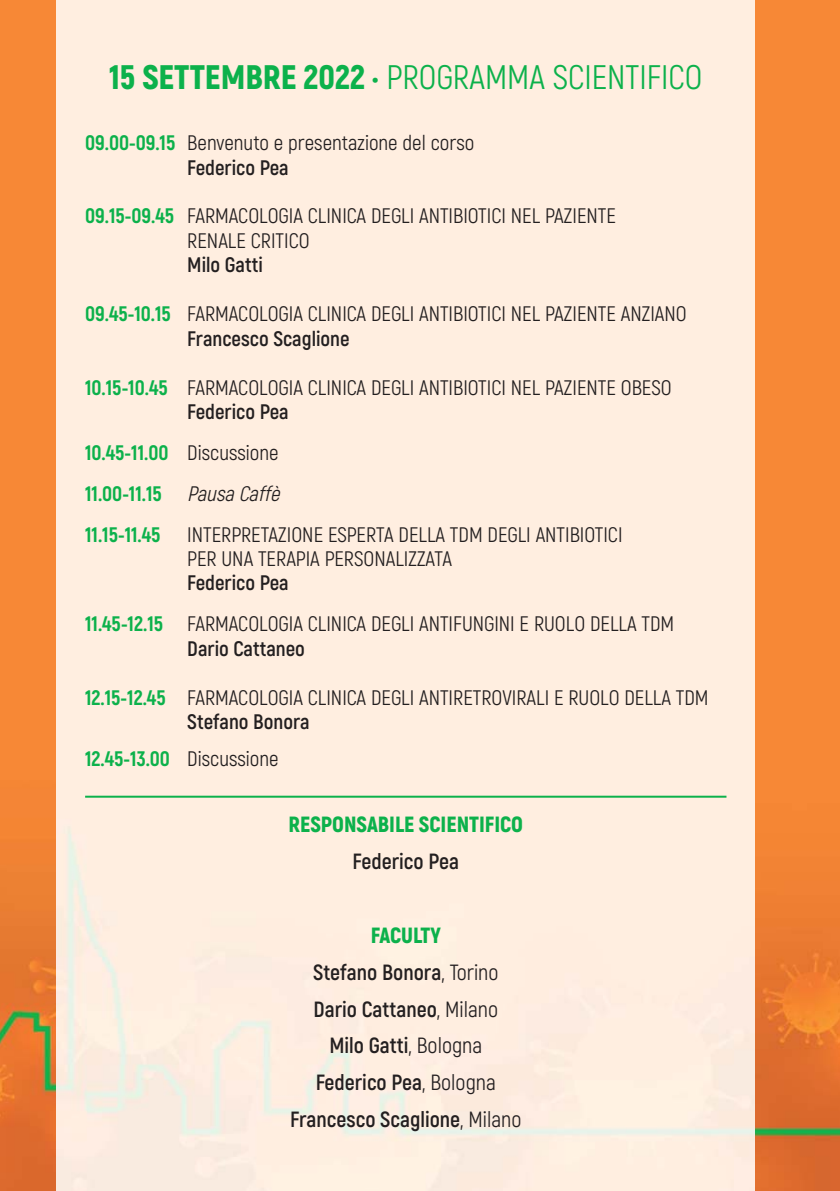
<style>
.page{position:relative;width:840px;height:1191px;background:#fff}
.page>*{position:absolute;margin:0;border:0;box-sizing:border-box;transform-origin:0 0}
.t1{font:34px "Akrobat";color:#0cb14b}
.t2{font:700 22px/37px "Akrobat";color:#231f20;text-align:center}
.t3{font:900 22px "Akrobat";color:#0cb14b}
.t4{font:21px/24.4px "Akrobat";color:#231f20}
.t5{font:800 21px/40.8px "Akrobat";color:#0cb14b}
.t6{font:700 21px "Akrobat";color:#231f20}
.s1{font-weight:900}
.s2{font-weight:800;color:#0cb14b}
.s3{font-weight:700}
.s4{font-weight:400;color:#231f20}
.s5{font-weight:400;font-style:italic;color:#231f20}
.s6{font-weight:900;color:#0cb14b}
.s7{font-weight:400}
</style>
<div class="page">
<img style="left:0;top:0;width:839px;height:1191px">
<div style="left:57px;top:0;width:697px;height:1191px;background:#ffeee0"></div>
<hr style="left:85px;top:795px;width:641px;height:2px;background:#0cb14b">
<h1 class="t1" style="left:109px;top:64px;width:594px"><span class="s1">15 SETTEMBRE 2022 ·</span> PROGRAMMA SCIENTIFICO</h1>
<p class="t4" style="left:187px;top:132px;width:288px;text-indent:-102px"><span class="s2">09.00-09.15</span> Benvenuto e presentazione del corso<br><span class="s3">Federico Pea</span></p>
<p class="t4" style="left:187px;top:206px;width:430px;text-indent:-102px"><span class="s2">09.15-09.45</span> FARMACOLOGIA CLINICA DEGLI ANTIBIOTICI NEL PAZIENTE<br>RENALE CRITICO</p>
<p class="t6" style="left:187px;top:257px;width:77px">Milo Gatti</p>
<p class="t4" style="left:187px;top:303px;width:501px;text-indent:-102px"><span class="s2">09.45-10.15</span> FARMACOLOGIA CLINICA DEGLI ANTIBIOTICI NEL PAZIENTE ANZIANO<br><span class="s3">Francesco Scaglione</span></p>
<p class="t4" style="left:187px;top:377px;width:485px;text-indent:-102px"><span class="s2">10.15-10.45</span> FARMACOLOGIA CLINICA DEGLI ANTIBIOTICI NEL PAZIENTE OBESO<br><span class="s3">Federico Pea</span></p>
<p class="t5" style="left:85px;top:434px;width:200px">10.45-11.00 <span class="s4">Discussione<br></span>11.00-11.15 <span class="s5">Pausa Caffè<br></span>11.15-11.45</p>
<p class="t4" style="left:187px;top:524px;width:436px">INTERPRETAZIONE ESPERTA DELLA TDM DEGLI ANTIBIOTICI<br>PER UNA TERAPIA PERSONALIZZATA</p>
<p class="t4" style="left:85px;top:564px;width:590px;line-height:40.8px;text-indent:102px"><span class="s3">Federico Pea<br></span><span class="s2">11.45-12.15</span> FARMACOLOGIA CLINICA DEGLI ANTIFUNGINI E RUOLO DELLA TDM</p>
<p class="t6" style="left:187px;top:640px;width:119px">Dario Cattaneo</p>
<p class="t4" style="left:187px;top:687px;width:522px;text-indent:-102px"><span class="s2">12.15-12.45</span> FARMACOLOGIA CLINICA DEGLI ANTIRETROVIRALI E RUOLO DELLA TDM<br><span class="s3">Stefano Bonora</span></p>
<p class="t5" style="left:85px;top:740px;width:195px">12.45-13.00 <span class="s4">Discussione</span></p>
<p class="t3" style="left:288px;top:815px;width:236px">RESPONSABILE SCIENTIFICO</p>
<p class="t2" style="left:352px;top:844px;width:108px">Federico Pea</p>
<p class="t2" style="left:290px;top:918px;width:233px"><span class="s6">FACULTY<br></span>Stefano Bonora<span class="s7">, Torino<br></span>Dario Cattaneo<span class="s7">, Milano<br></span>Milo Gatti<span class="s7">, Bologna<br></span>Federico Pea<span class="s7">, Bologna<br></span>Francesco Scaglione<span class="s7">, Milano</span></p>
</div>
